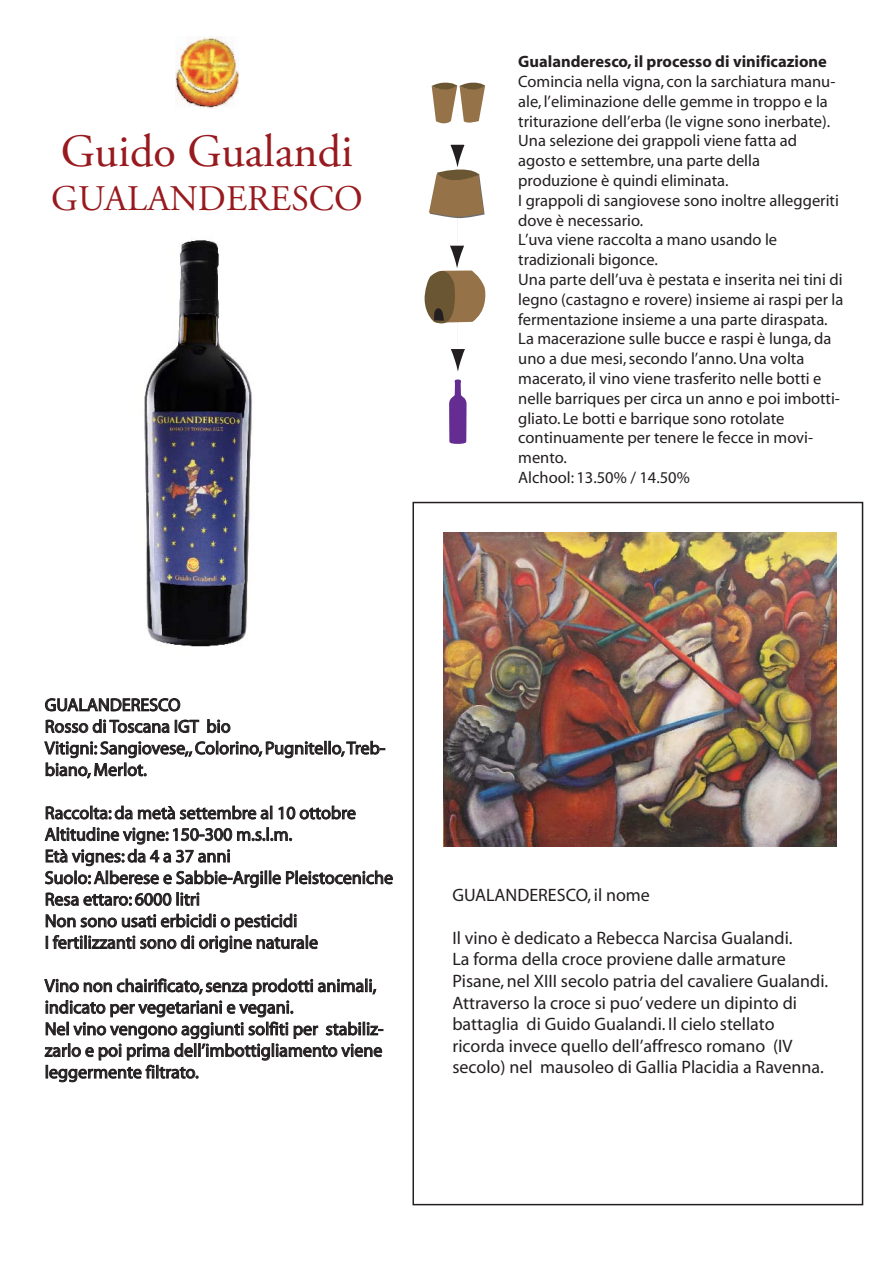
<style>
.page{position:relative;width:893px;height:1263px;background:#fff}
.page>*{position:absolute;margin:0;border:0;box-sizing:border-box;transform-origin:0 0}
.t1{font:46.05px "Adobe Garamond Pro";color:#981a1e}
.t2{font:36px "Adobe Garamond Pro";color:#981a1e}
.t3{font:18px/21.6px "Myriad";color:#231f20}
.t4{font:16.5px/19.8px "Myriad";color:#231f20}
.t5{font:700 16.5px "Myriad";color:#231f20}
</style>
<div class="page">
<svg style="left:45px;top:698px;width:135px;height:13px"></svg>
<svg style="left:46px;top:719px;width:123px;height:15px"></svg>
<svg style="left:175px;top:720px;width:24px;height:13px"></svg>
<svg style="left:207px;top:719px;width:23px;height:14px"></svg>
<svg style="left:44px;top:741px;width:341px;height:37px"></svg>
<svg style="left:46px;top:806px;width:86px;height:13px"></svg>
<svg style="left:138px;top:806px;width:134px;height:13px"></svg>
<svg style="left:279px;top:806px;width:77px;height:13px"></svg>
<svg style="left:45px;top:827px;width:348px;height:79px"></svg>
<svg style="left:46px;top:914px;width:272px;height:38px"></svg>
<svg style="left:44px;top:978px;width:339px;height:104px"></svg>
<svg style="left:429px;top:144px;width:56px;height:75px"></svg>
<svg style="left:424px;top:243px;width:62px;height:81px"></svg>
<svg style="left:432px;top:82px;width:25px;height:8px"></svg>
<svg style="left:432px;top:86px;width:53px;height:38px"></svg>
<svg style="left:460px;top:82px;width:25px;height:8px"></svg>
<svg style="left:449px;top:349px;width:18px;height:95px"></svg>
<div style="left:412px;top:502px;width:451px;height:703px;border:2px solid #231f20"></div>
<img style="left:176px;top:36px;width:62px;height:72px">
<img style="left:144px;top:240px;width:108px;height:407px">
<img style="left:443px;top:532px;width:394px;height:314px">
<h1 class="t1" style="left:61px;top:124px;width:294px">Guido Gualandi</h1>
<h2 class="t2" style="left:51px;top:176px;width:313px">GUALANDERESCO</h2>
<p class="t5" style="left:518px;top:53px;width:310px">Gualanderesco, il processo di vinificazione</p>
<p class="t4" style="left:518px;top:72px;width:327px">Comincia nella vigna, con la sarchiatura manu&shy;ale, l’eliminazione delle gemme in troppo e la triturazione dell’erba (le vigne sono inerbate).<br>Una selezione dei grappoli viene fatta ad agosto e settembre, una parte della produzione è quindi eliminata.<br>I grappoli di sangiovese sono inoltre alleggeriti dove è necessario.<br>L’uva viene raccolta a mano usando le tradizionali bigonce.<br>Una parte dell’uva è pestata e inserita nei tini di legno (castagno e rovere) insieme ai raspi per la fermentazione insieme a una parte diraspata.<br>La macerazione sulle bucce e raspi è lunga, da uno a due mesi, secondo l’anno. Una volta macerato, il vino viene trasferito nelle botti e nelle barriques per circa un anno e poi imbotti&shy;gliato. Le botti e barrique sono rotolate continuamente per tenere le fecce in movi&shy;mento.<br>Alchool: 13.50% / 14.50%</p>
<p class="t3" style="left:45px;top:695px;width:342px">GUALANDERESCO<br>Rosso di Toscana IGT bio<br>Vitigni: Sangiovese,, Colorino, Pugnitello, Treb&shy;biano, Merlot.</p>
<p class="t3" style="left:45px;top:803px;width:350px">Raccolta: da metà settembre al 10 ottobre Altitudine vigne: 150-300 m.s.l.m.<br>Età vignes: da 4 a 37 anni<br>Suolo: Alberese e Sabbie-Argille Pleistoceniche Resa ettaro: 6000 litri<br>Non sono usati erbicidi o pesticidi<br>I fertilizzanti sono di origine naturale</p>
<p class="t3" style="left:45px;top:976px;width:340px">Vino non chairificato, senza prodotti animali, indicato per vegetariani e vegani.<br>Nel vino vengono aggiunti solfiti per stabiliz&shy;zarlo e poi prima dell’imbottigliamento viene leggermente filtrato.</p>
<p class="t3" style="left:452px;top:884px;width:199px">GUALANDERESCO, il nome</p>
<p class="t3" style="left:452px;top:928px;width:377px">Il vino è dedicato a Rebecca Narcisa Gualandi.<br>La forma della croce proviene dalle armature Pisane, nel XIII secolo patria del cavaliere Gualandi.<br>Attraverso la croce si puo’ vedere un dipinto di battaglia di Guido Gualandi. Il cielo stellato ricorda invece quello dell’affresco romano (IV secolo) nel mausoleo di Gallia Placidia a Ravenna.</p>
</div>
